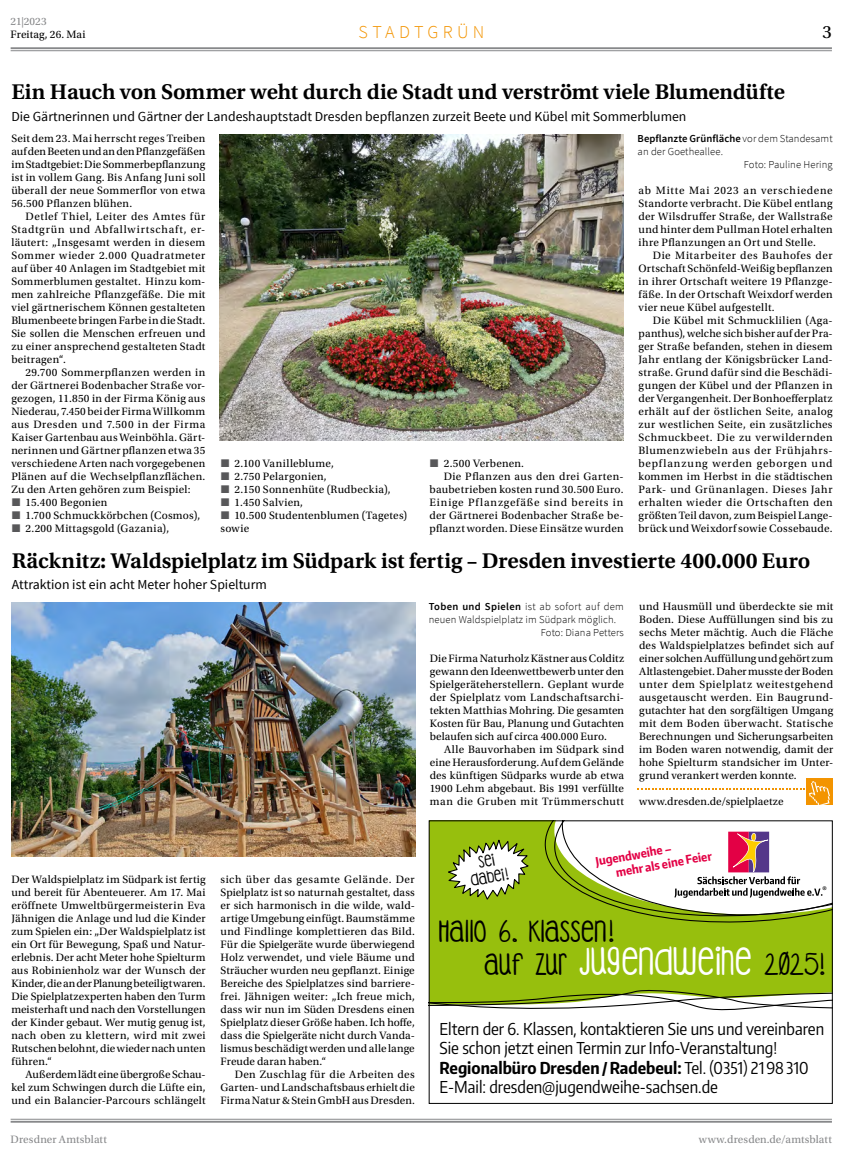
<style>
.page{position:relative;width:844px;height:1159px;background:#fff}
.page>*{position:absolute;margin:0;border:0;box-sizing:border-box;transform-origin:0 0}
.Über-3spaltig_Utopia{font:22.5px "Utopia Std Semibold Capt";letter-spacing:-.01em;color:#000}
.t1{font:20.12px/33px "DJB Coffee Shoppe Espresso";color:#000}
.t2{font:18.75px "Utopia Std";color:#000}
.Rubriktitel{font:300 18.12px "Source Sans Pro";letter-spacing:.235em;color:#f39400}
.t3{font:16.25px/19.5px "Encode Sans Condensed";color:#000}
.Unterüber_Source_San{font:13.75px "Source Sans Pro";color:#000}
.t4{font:700 11.88px/14.2px "Encode Sans Condensed";color:#e30045}
.Fliesstext_Einzug_Ut{font:11.25px/13px "Utopia Std";letter-spacing:.02em;color:#000;text-align:justify}
.Fliesstext_Utopia{font:11.25px/13px "Utopia Std";letter-spacing:.015em;color:#000;text-align:justify}
.t5{font:11.25px "Utopia Std";letter-spacing:.01em;color:#87888a}
.t6{font:11.25px/16.2px "DJB Coffee Shoppe Espresso";color:#000;text-align:center}
.Bildunterschrift_Sou{font:300 10.62px/13px "Source Sans Pro";letter-spacing:.01em;color:#000}
.t7{font:700 6.12px "Encode Sans Condensed";color:#000}
.s1{font-weight:600}
.s2{font-size:25.88px;color:#fff}
.s3{font-weight:700}
</style>
<div class="page">
<hr style="left:11px;top:50px;width:820px;height:1px;background:#87888a">
<hr style="left:11px;top:47px;width:820px;height:2px;background:#87888a">
<hr style="left:11px;top:1119px;width:820px;height:1px;background:#87888a">
<hr style="left:11px;top:1120px;width:820px;height:2px;background:#87888a">
<img style="left:220px;top:135px;width:403px;height:306px">
<img style="left:11px;top:603px;width:404px;height:254px">
<div style="left:429px;top:820px;width:403px;height:283px;background:#97bf0d"></div>
<div style="left:431px;top:1017px;width:399px;height:84px;background:#fff"></div>
<svg style="left:431px;top:990px;width:399px;height:27px"></svg>
<svg style="left:448px;top:839px;width:81px;height:61px"></svg>
<svg style="left:544px;top:822px;width:286px;height:101px"></svg>
<div style="left:806px;top:779px;width:26px;height:26px;background:linear-gradient(to bottom,#f39400,#f39400)"></div>
<svg style="left:637px;top:781px;width:192px;height:24px"></svg>
<p class="t5" style="left:11px;top:15px;width:38px">21|2023</p>
<p class="Fliesstext_Einzug_Ut" style="left:11px;top:28px;width:76px">Freitag, 26. Mai</p>
<p class="Rubriktitel" style="left:358px;top:21px;width:127px">STADTGRÜN</p>
<p class="Über-3spaltig_Utopia" style="left:11px;top:79px;width:775px">Ein Hauch von Sommer weht durch die Stadt und verströmt viele Blumendüfte</p>
<p class="Unterüber_Source_San" style="left:11px;top:108px;width:676px">Die Gärtnerinnen und Gärtner der Landeshauptstadt Dresden bepflanzen zurzeit Beete und Kübel mit Sommerblumen</p>
<h3 class="t2" style="left:822px;top:21px;width:11px">3</h3>
<p class="Fliesstext_Utopia" style="left:11px;top:132px;width:195px">Seit dem 23. Mai herrscht reges Treiben auf den Beeten und an den Pflanzgefäßen im Stadtgebiet: Die Sommerbepflanzung ist in vollem Gang. Bis Anfang Juni soll überall der neue Sommerflor von etwa 56.500 Pflanzen blühen.</p>
<p class="Fliesstext_Einzug_Ut" style="left:11px;top:210px;width:195px;text-indent:14px">Detlef Thiel, Leiter des Amtes für Stadtgrün und Abfallwirtschaft, er&shy;läutert: „Insgesamt werden in diesem Sommer wieder 2.000 Quadratmeter auf über 40 Anlagen im Stadtgebiet mit Sommerblumen gestaltet. Hinzu kom&shy;men zahlreiche Pflanzgefäße. Die mit viel gärtnerischem Können gestalteten Blumenbeete bringen Farbe in die Stadt.<br>Sie sollen die Menschen erfreuen und zu einer ansprechend gestalteten Stadt beitragen“.</p>
<p class="Fliesstext_Einzug_Ut" style="left:11px;top:366px;width:195px;text-indent:14px">29.700 Sommerpflanzen werden in der Gärtnerei Bodenbacher Straße vor&shy;gezogen, 11.850 in der Firma König aus Niederau, 7.450 bei der Firma Willkomm aus Dresden und 7.500 in der Firma Kaiser Gartenbau aus Weinböhla. Gärt&shy;nerinnen und Gärtner pflanzen etwa 35 verschiedene Arten nach vorgegebenen Plänen auf die Wechselpflanzflächen.<br>Zu den Arten gehören zum Beispiel:</p>
<p class="Fliesstext_Einzug_Ut" style="left:26px;top:496px;width:83px">15.400 Begonien</p>
<p class="Fliesstext_Einzug_Ut" style="left:26px;top:509px;width:176px">1.700 Schmuckkörbchen (Cosmos),</p>
<p class="Fliesstext_Einzug_Ut" style="left:26px;top:522px;width:145px">2.200 Mittagsgold (Gazania),</p>
<p class="Fliesstext_Einzug_Ut" style="left:234px;top:457px;width:101px">2.100 Vanilleblume,</p>
<p class="Fliesstext_Einzug_Ut" style="left:234px;top:470px;width:93px">2.750 Pelargonien,</p>
<p class="Fliesstext_Einzug_Ut" style="left:234px;top:483px;width:157px">2.150 Sonnenhüte (Rudbeckia),</p>
<p class="Fliesstext_Einzug_Ut" style="left:234px;top:496px;width:70px">1.450 Salvien,</p>
<p class="Fliesstext_Einzug_Ut" style="left:234px;top:509px;width:174px">10.500 Studentenblumen (Tagetes)</p>
<p class="Fliesstext_Utopia" style="left:220px;top:522px;width:30px">sowie</p>
<p class="Fliesstext_Einzug_Ut" style="left:443px;top:457px;width:82px">2.500 Verbenen.</p>
<p class="Fliesstext_Einzug_Ut" style="left:429px;top:470px;width:195px;text-indent:14px">Die Pflanzen aus den drei Garten&shy;baubetrieben kosten rund 30.500 Euro.<br>Einige Pflanzgefäße sind bereits in der Gärtnerei Bodenbacher Straße be&shy;pflanzt worden. Diese Einsätze wurden</p>
<p class="Bildunterschrift_Sou" style="left:637px;top:132px;width:196px"><span class="s1">Bepflanzte Grünfläche</span> vor dem Standesamt an der Goetheallee.</p>
<p class="Bildunterschrift_Sou" style="left:743px;top:158px;width:90px">Foto: Pauline Hering</p>
<p class="Fliesstext_Einzug_Ut" style="left:638px;top:184px;width:195px">ab Mitte Mai 2023 an verschiedene Standorte verbracht. Die Kübel entlang der Wilsdruffer Straße, der Wallstraße und hinter dem Pullman Hotel erhalten ihre Pflanzungen an Ort und Stelle.</p>
<p class="Fliesstext_Einzug_Ut" style="left:638px;top:249px;width:195px;text-indent:14px">Die Mitarbeiter des Bauhofes der Ortschaft Schönfeld-Weißig bepflanzen in ihrer Ortschaft weitere 19 Pflanzge&shy;fäße. In der Ortschaft Weixdorf werden vier neue Kübel aufgestellt.</p>
<p class="Fliesstext_Einzug_Ut" style="left:638px;top:314px;width:195px;text-indent:14px">Die Kübel mit Schmucklilien (Aga&shy;panthus), welche sich bisher auf der Pra&shy;ger Straße befanden, stehen in diesem Jahr entlang der Königsbrücker Land&shy;straße. Grund dafür sind die Beschädi&shy;gungen der Kübel und der Pflanzen in der Vergangenheit. Der Bonhoefferplatz erhält auf der östlichen Seite, analog zur westlichen Seite, ein zusätzliches Schmuckbeet. Die zu verwildernden Blumenzwiebeln aus der Frühjahrs&shy;bepflanzung werden geborgen und kommen im Herbst in die städtischen Park- und Grünanlagen. Dieses Jahr erhalten wieder die Ortschaften den größten Teil davon, zum Beispiel Lange&shy;brück und Weixdorf sowie Cossebaude.</p>
<p class="Über-3spaltig_Utopia" style="left:12px;top:547px;width:799px">Räcknitz: Waldspielplatz im Südpark ist fertig – Dresden investierte 400.000 Euro</p>
<p class="Unterüber_Source_San" style="left:12px;top:576px;width:256px">Attraktion ist ein acht Meter hoher Spielturm</p>
<p class="Bildunterschrift_Sou" style="left:429px;top:600px;width:196px"><span class="s1">Toben und Spielen</span> ist ab sofort auf dem neuen Waldspielplatz im Südpark möglich.</p>
<p class="Bildunterschrift_Sou" style="left:540px;top:626px;width:85px">Foto: Diana Petters</p>
<p class="Fliesstext_Einzug_Ut" style="left:430px;top:652px;width:196px">Die Firma Naturholz Kästner aus Colditz gewann den Ideenwettbewerb unter den Spielgeräteherstellern. Geplant wurde der Spielplatz vom Landschaftsarchi&shy;tekten Matthias Mohring. Die gesamten Kosten für Bau, Planung und Gutachten belaufen sich auf circa 400.000 Euro.</p>
<p class="Fliesstext_Einzug_Ut" style="left:430px;top:743px;width:196px;text-indent:14px">Alle Bauvorhaben im Südpark sind eine Herausforderung. Auf dem Gelände des künftigen Südparks wurde ab etwa 1900 Lehm abgebaut. Bis 1991 verfüllte man die Gruben mit Trümmerschutt</p>
<p class="Fliesstext_Einzug_Ut" style="left:639px;top:600px;width:196px">und Hausmüll und überdeckte sie mit Boden. Diese Auffüllungen sind bis zu sechs Meter mächtig. Auch die Fläche des Waldspielplatzes befindet sich auf einer solchen Auffüllung und gehört zum Altlastengebiet. Daher musste der Boden unter dem Spielplatz weitestgehend ausgetauscht werden. Ein Baugrund&shy;gutachter hat den sorgfältigen Umgang mit dem Boden überwacht. Statische Berechnungen und Sicherungsarbeiten im Boden waren notwendig, damit der hohe Spielturm standsicher im Unter&shy;grund verankert werden konnte.</p>
<p class="Fliesstext_Utopia" style="left:639px;top:795px;width:146px">www.dresden.de/spielplaetze</p>
<p class="Fliesstext_Utopia" style="left:11px;top:873px;width:196px">Der Waldspielplatz im Südpark ist fertig und bereit für Abenteuerer. Am 17. Mai eröffnete Umweltbürgermeisterin Eva Jähnigen die Anlage und lud die Kinder zum Spielen ein: „Der Waldspielplatz ist ein Ort für Bewegung, Spaß und Natur&shy;erlebnis. Der acht Meter hohe Spielturm aus Robinienholz war der Wunsch der Kinder, die an der Planung beteiligt waren.<br>Die Spielplatzexperten haben den Turm meisterhaft und nach den Vorstellungen der Kinder gebaut. Wer mutig genug ist, nach oben zu klettern, wird mit zwei Rutschen belohnt, die wieder nach unten führen.“</p>
<p class="Fliesstext_Einzug_Ut" style="left:11px;top:1068px;width:196px;text-indent:14px">Außerdem lädt eine übergroße Schau&shy;kel zum Schwingen durch die Lüfte ein, und ein Balancier-Parcours schlängelt</p>
<p class="Fliesstext_Einzug_Ut" style="left:220px;top:873px;width:196px">sich über das gesamte Gelände. Der Spielplatz ist so naturnah gestaltet, dass er sich harmonisch in die wilde, wald&shy;artige Umgebung einfügt. Baumstämme und Findlinge komplettieren das Bild.<br>Für die Spielgeräte wurde überwiegend Holz verwendet, und viele Bäume und Sträucher wurden neu gepflanzt. Einige Bereiche des Spielplatzes sind barriere&shy;frei. Jähnigen weiter: „Ich freue mich, dass wir nun im Süden Dresdens einen Spielplatz dieser Größe haben. Ich hoffe, dass die Spielgeräte nicht durch Vanda&shy;lismus beschädigt werden und alle lange Freude daran haben.“</p>
<p class="Fliesstext_Einzug_Ut" style="left:220px;top:1068px;width:196px;text-indent:14px">Den Zuschlag für die Arbeiten des Garten- und Landschaftsbaus erhielt die Firma Natur &amp; Stein GmbH aus Dresden.</p>
<p class="t6" style="left:467px;top:858px;width:39px;rotate:-10deg">SEI<br>DABEI!</p>
<p class="t4" style="left:612px;top:851px;width:99px;text-indent:-18px;rotate:-10deg">Jugendweihe –<br>mehr als eine Feier</p>
<p class="t7" style="left:822px;top:885px;width:6px">®</p>
<p class="t1" style="left:485px;top:919px;width:341px;text-indent:-45px">HALLO 6. KLASSEN!<br>AUF ZUR <span class="s2">JUGENDWEIHE</span> 2025!</p>
<p class="t3" style="left:439px;top:1018px;width:386px">Eltern der 6. Klassen, kontaktieren Sie uns und vereinbaren Sie schon jetzt einen Termin zur Info-Veranstaltung!<br><span class="s3">Regionalbüro Dresden/Radebeul:</span> Tel. (0351) 2198310<br>E-Mail: dresden@jugendweihe-sachsen.de</p>
<p class="t5" style="left:11px;top:1133px;width:98px">Dresdner Amtsblatt</p>
<p class="t5" style="left:698px;top:1133px;width:134px">www.dresden.de/amtsblatt</p>
</div>
